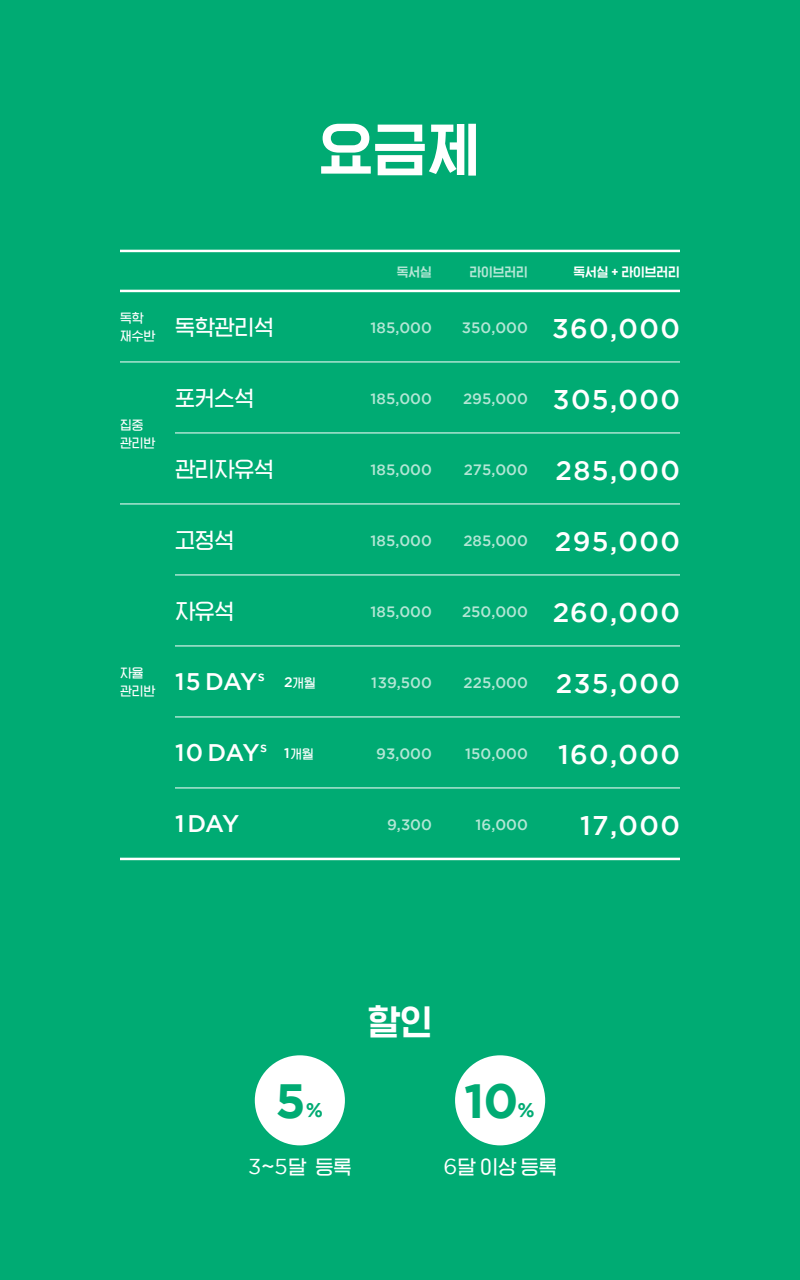
<style>
.page{position:relative;width:800px;height:1280px;background:#00ab73}
.page>*{position:absolute;margin:0;border:0;box-sizing:border-box;transform-origin:0 0}
.t1{font:60px "HGG Gothicssi 80 g";color:#fff}
.t2{font:700 48px "Gotham";color:#00ab73}
.t3{font:36px "HGG Gothicssi 80 g";color:#fff}
.t4{font:500 27px "Gotham";letter-spacing:.05em;color:#fff}
.t5{font:500 24px "Gotham";letter-spacing:-.04em;color:#fff}
.t6{font:22px "HGG Gothicssi 60 g";color:#fff}
.t7{font:20px "HGG Gothicssi 60 g";color:#fff}
.t8{font:700 20px "Gotham";color:#00ab73}
.t9{font:500 15px "Gotham";color:#b3e6d5}
.t10{font:13px "HGG Gothicssi 60 g";color:#fff}
.t11{font:13px "HGG Gothicssi 80 g";color:#fff}
.t12{font:13px "HGG Gothicssi 80 g";color:#b3e6d5}
.s1{font-family:"Gotham";font-weight:500;font-size:14px}
.s2{font-family:"Gotham";font-size:21.5px}
</style>
<div class="page">
<hr style="left:175px;top:432px;width:109px;height:1px;background:#fff">
<hr style="left:284px;top:432px;width:37px;height:1px;background:#fff">
<hr style="left:321px;top:432px;width:111px;height:1px;background:#fff">
<hr style="left:432px;top:432px;width:96px;height:1px;background:#fff">
<hr style="left:528px;top:432px;width:152px;height:1px;background:#fff">
<hr style="left:120px;top:503px;width:55px;height:1px;background:#fff">
<hr style="left:175px;top:503px;width:109px;height:1px;background:#fff">
<hr style="left:284px;top:503px;width:37px;height:1px;background:#fff">
<hr style="left:321px;top:503px;width:111px;height:1px;background:#fff">
<hr style="left:432px;top:503px;width:96px;height:1px;background:#fff">
<hr style="left:528px;top:503px;width:152px;height:1px;background:#fff">
<hr style="left:175px;top:574px;width:109px;height:1px;background:#fff">
<hr style="left:284px;top:574px;width:37px;height:1px;background:#fff">
<hr style="left:321px;top:574px;width:111px;height:1px;background:#fff">
<hr style="left:432px;top:574px;width:96px;height:1px;background:#fff">
<hr style="left:528px;top:574px;width:152px;height:1px;background:#fff">
<hr style="left:175px;top:645px;width:109px;height:1px;background:#fff">
<hr style="left:284px;top:645px;width:37px;height:1px;background:#fff">
<hr style="left:321px;top:645px;width:111px;height:1px;background:#fff">
<hr style="left:432px;top:645px;width:96px;height:1px;background:#fff">
<hr style="left:528px;top:645px;width:152px;height:1px;background:#fff">
<hr style="left:175px;top:716px;width:109px;height:1px;background:#fff">
<hr style="left:284px;top:716px;width:37px;height:1px;background:#fff">
<hr style="left:321px;top:716px;width:111px;height:1px;background:#fff">
<hr style="left:432px;top:716px;width:96px;height:1px;background:#fff">
<hr style="left:528px;top:716px;width:152px;height:1px;background:#fff">
<hr style="left:175px;top:787px;width:109px;height:1px;background:#fff">
<hr style="left:284px;top:787px;width:37px;height:1px;background:#fff">
<hr style="left:321px;top:787px;width:111px;height:1px;background:#fff">
<hr style="left:432px;top:787px;width:96px;height:1px;background:#fff">
<hr style="left:528px;top:787px;width:152px;height:1px;background:#fff">
<hr style="left:120px;top:858px;width:55px;height:2px;background:#fff">
<hr style="left:175px;top:858px;width:109px;height:2px;background:#fff">
<hr style="left:284px;top:858px;width:37px;height:2px;background:#fff">
<hr style="left:321px;top:858px;width:111px;height:2px;background:#fff">
<hr style="left:432px;top:858px;width:96px;height:2px;background:#fff">
<hr style="left:528px;top:858px;width:152px;height:2px;background:#fff">
<hr style="left:120px;top:250px;width:55px;height:2px;background:#fff">
<hr style="left:175px;top:250px;width:109px;height:2px;background:#fff">
<hr style="left:284px;top:250px;width:37px;height:2px;background:#fff">
<hr style="left:321px;top:250px;width:111px;height:2px;background:#fff">
<hr style="left:432px;top:250px;width:96px;height:2px;background:#fff">
<hr style="left:528px;top:250px;width:152px;height:2px;background:#fff">
<hr style="left:120px;top:290px;width:55px;height:2px;background:#fff">
<hr style="left:175px;top:290px;width:109px;height:2px;background:#fff">
<hr style="left:284px;top:290px;width:37px;height:2px;background:#fff">
<hr style="left:321px;top:290px;width:111px;height:2px;background:#fff">
<hr style="left:432px;top:290px;width:96px;height:2px;background:#fff">
<hr style="left:528px;top:290px;width:152px;height:2px;background:#fff">
<hr style="left:120px;top:361px;width:55px;height:1px;background:#fff">
<hr style="left:175px;top:361px;width:109px;height:1px;background:#fff">
<hr style="left:284px;top:361px;width:37px;height:1px;background:#fff">
<hr style="left:321px;top:361px;width:111px;height:1px;background:#fff">
<hr style="left:432px;top:361px;width:96px;height:1px;background:#fff">
<hr style="left:528px;top:361px;width:152px;height:1px;background:#fff">
<div style="left:255px;top:1055px;width:90px;height:90px;background:#fff;border-radius:50%"></div>
<div style="left:455px;top:1055px;width:90px;height:90px;background:#fff;border-radius:50%"></div>
<p class="t1" style="left:319px;top:117px;width:164px">요금제</p>
<p class="t10" style="left:120px;top:311px;width:25px">독학</p>
<p class="t10" style="left:120px;top:329px;width:37px">재수반</p>
<p class="t10" style="left:120px;top:418px;width:25px">집중</p>
<p class="t10" style="left:120px;top:436px;width:37px">관리반</p>
<p class="t10" style="left:120px;top:666px;width:25px">자율</p>
<p class="t10" style="left:120px;top:684px;width:37px">관리반</p>
<p class="t12" style="left:397px;top:265px;width:37px">독서실</p>
<p class="t12" style="left:470px;top:265px;width:60px">라이브러리</p>
<p class="t11" style="left:573px;top:265px;width:108px">독서실 + 라이브러리</p>
<p class="t6" style="left:175px;top:316px;width:100px">독학관리석</p>
<p class="t9" style="left:371px;top:320px;width:63px">185,000</p>
<p class="t9" style="left:462px;top:320px;width:68px">350,000</p>
<p class="t4" style="left:552px;top:313px;width:129px">360,000</p>
<p class="t6" style="left:175px;top:387px;width:81px">포커스석</p>
<p class="t9" style="left:371px;top:391px;width:63px">185,000</p>
<p class="t9" style="left:463px;top:391px;width:66px">295,000</p>
<p class="t4" style="left:553px;top:384px;width:129px">305,000</p>
<p class="t6" style="left:175px;top:458px;width:100px">관리자유석</p>
<p class="t9" style="left:371px;top:462px;width:63px">185,000</p>
<p class="t9" style="left:464px;top:462px;width:66px">275,000</p>
<p class="t4" style="left:556px;top:455px;width:126px">285,000</p>
<p class="t6" style="left:175px;top:529px;width:61px">고정석</p>
<p class="t9" style="left:371px;top:533px;width:63px">185,000</p>
<p class="t9" style="left:463px;top:533px;width:66px">285,000</p>
<p class="t4" style="left:555px;top:526px;width:127px">295,000</p>
<p class="t6" style="left:175px;top:600px;width:61px">자유석</p>
<p class="t9" style="left:371px;top:604px;width:63px">185,000</p>
<p class="t9" style="left:462px;top:604px;width:67px">250,000</p>
<p class="t4" style="left:553px;top:597px;width:129px">260,000</p>
<p class="t5" style="left:175px;top:668px;width:91px">15 DAY<sup>s</sup></p>
<p class="t10" style="left:284px;top:676px;width:33px"><span class="s1">2</span>개월</p>
<p class="t9" style="left:371px;top:675px;width:62px">139,500</p>
<p class="t9" style="left:464px;top:675px;width:66px">225,000</p>
<p class="t4" style="left:556px;top:668px;width:126px">235,000</p>
<p class="t5" style="left:175px;top:739px;width:94px">10 DAY<sup>s</sup></p>
<p class="t10" style="left:284px;top:747px;width:31px"><span class="s1">1</span>개월</p>
<p class="t9" style="left:376px;top:746px;width:57px">93,000</p>
<p class="t9" style="left:465px;top:746px;width:64px">150,000</p>
<p class="t4" style="left:558px;top:739px;width:123px">160,000</p>
<p class="t5" style="left:175px;top:810px;width:66px">1 DAY</p>
<p class="t9" style="left:387px;top:817px;width:46px">9,300</p>
<p class="t9" style="left:476px;top:817px;width:54px">16,000</p>
<p class="t4" style="left:580px;top:810px;width:101px">17,000</p>
<p class="t2" style="left:276px;top:1073px;width:32px">5</p>
<p class="t8" style="left:306px;top:1098px;width:19px">%</p>
<p class="t3" style="left:368px;top:1003px;width:66px">할인</p>
<p class="t2" style="left:464px;top:1073px;width:56px">10</p>
<p class="t8" style="left:518px;top:1098px;width:19px">%</p>
<p class="t7" style="left:248px;top:1156px;width:105px"><span class="s2">3</span>~<span class="s2">5</span>달 등록</p>
<p class="t7" style="left:443px;top:1156px;width:115px"><span class="s2">6</span>달 이상 등록</p>
</div>
